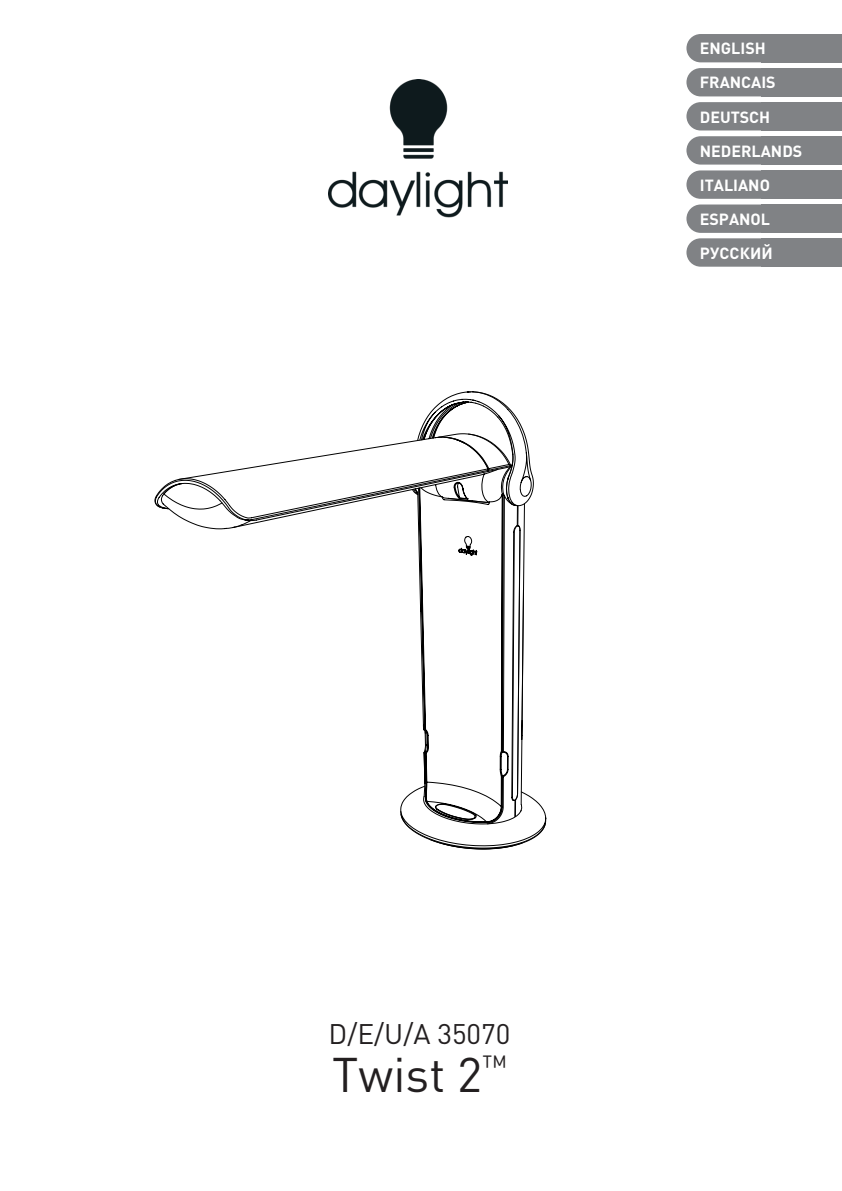
<style>
.page{position:relative;width:842px;height:1191px;background:#fff}
.page>*{position:absolute;margin:0;border:0;box-sizing:border-box;transform-origin:0 0}
.t1{font:48px "DIN Pro";color:#231f20}
.t2{font:28px "DIN Pro";color:#231f20}
.t3{font:700 16px "DIN Pro";color:#fff}
</style>
<div class="page">
<div style="left:686px;top:34px;width:156px;height:28px;background:#808285;border-radius:14px"></div>
<div style="left:761px;top:34px;width:81px;height:28px;background:#808285"></div>
<div style="left:686px;top:68px;width:156px;height:28px;background:#808285;border-radius:14px"></div>
<div style="left:761px;top:68px;width:81px;height:28px;background:#808285"></div>
<div style="left:686px;top:102px;width:156px;height:28px;background:#808285;border-radius:14px"></div>
<div style="left:761px;top:102px;width:81px;height:28px;background:#808285"></div>
<div style="left:686px;top:136px;width:156px;height:29px;background:#808285;border-radius:14px"></div>
<div style="left:761px;top:136px;width:81px;height:29px;background:#808285"></div>
<div style="left:686px;top:238px;width:156px;height:29px;background:#808285;border-radius:14px"></div>
<div style="left:761px;top:238px;width:81px;height:29px;background:#808285"></div>
<div style="left:686px;top:170px;width:156px;height:29px;background:#808285;border-radius:14px"></div>
<div style="left:761px;top:170px;width:81px;height:29px;background:#808285"></div>
<div style="left:686px;top:204px;width:156px;height:29px;background:#808285;border-radius:14px"></div>
<div style="left:761px;top:204px;width:81px;height:29px;background:#808285"></div>
<img style="left:329px;top:79px;width:179px;height:139px">
<svg style="left:154px;top:391px;width:392px;height:459px"></svg>
<p class="t3" style="left:700px;top:36px;width:67px">ENGLISH</p>
<p class="t3" style="left:700px;top:70px;width:77px">FRANCAIS</p>
<p class="t3" style="left:700px;top:104px;width:72px">DEUTSCH</p>
<p class="t3" style="left:700px;top:138px;width:104px">NEDERLANDS</p>
<p class="t3" style="left:700px;top:173px;width:72px">ITALIANO</p>
<p class="t3" style="left:700px;top:207px;width:72px">ESPANOL</p>
<p class="t3" style="left:700px;top:240px;width:74px">РУССКИЙ</p>
<p class="t2" style="left:329px;top:1012px;width:183px">D/E/U/A 35070</p>
<p class="t1" style="left:332px;top:1038px;width:176px">Twist 2<sup>™</sup></p>
</div>
